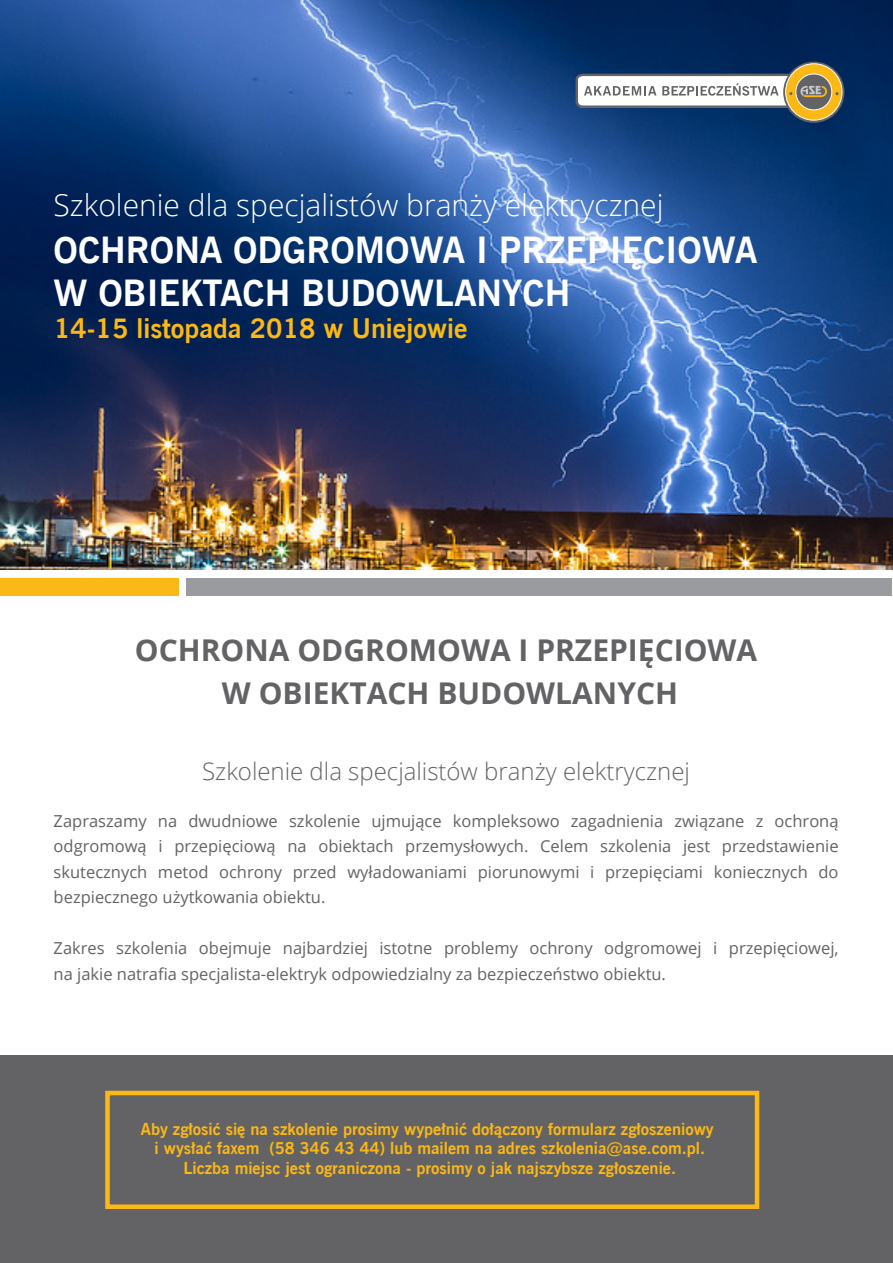
<style>
.page{position:relative;width:893px;height:1263px;background:#fff}
.page>*{position:absolute;margin:0;border:0;box-sizing:border-box;transform-origin:0 0}
.t1{font:700 36px "News Goth EU";color:#fff}
.t2{font:700 30px "Open Sans";color:#636366}
.t3{font:300 30px "Open Sans";color:#fff}
.t4{font:700 27px "News Goth EU";color:#fcb814}
.t5{font:300 24px "Open Sans";color:#636366}
.t6{font:16.5px/25.5px "Open Sans";color:#636366;text-align:justify}
.t7{font:700 16.5px "News Goth EU";color:#fcb814}
</style>
<div class="page">
<img style="left:0;top:0;width:893px;height:570px">
<div style="left:0;top:578px;width:178px;height:18px;background:#fcb814"></div>
<div style="left:187px;top:578px;width:705px;height:18px;background:#999b9e"></div>
<div style="left:0;top:1056px;width:893px;height:207px;background:#636366"></div>
<div style="left:105px;top:1091px;width:654px;height:118px;border:4px solid #fcb814"></div>
<svg style="left:574px;top:63px;width:269px;height:58px"></svg>
<p class="t3" style="left:54px;top:185px;width:611px">Szkolenie dla specjalistów branży elektrycznej</p>
<p class="t1" style="left:54px;top:227px;width:705px">OCHRONA ODGROMOWA I PRZEPIĘCIOWA</p>
<p class="t1" style="left:54px;top:271px;width:518px">W OBIEKTACH BUDOWLANYCH</p>
<p class="t4" style="left:54px;top:311px;width:415px">14-15 listopada 2018 w Uniejowie</p>
<p class="t2" style="left:135px;top:629px;width:624px">OCHRONA ODGROMOWA I PRZEPIĘCIOWA</p>
<p class="t2" style="left:222px;top:672px;width:458px">W OBIEKTACH BUDOWLANYCH</p>
<p class="t5" style="left:202px;top:755px;width:489px">Szkolenie dla specjalistów branży elektrycznej</p>
<p class="t6" style="left:54px;top:807px;width:786px">Zapraszamy na dwudniowe szkolenie ujmujące kompleksowo zagadnienia związane z ochroną</p>
<p class="t6" style="left:54px;top:833px;width:786px">odgromową i przepięciową na obiektach przemysłowych. Celem szkolenia jest przedstawienie skutecznych metod ochrony przed wyładowaniami piorunowymi i przepięciami koniecznych do bezpiecznego użytkowania obiektu.</p>
<p class="t6" style="left:54px;top:935px;width:786px">Zakres szkolenia obejmuje najbardziej istotne problemy ochrony odgromowej i przepięciowej,</p>
<p class="t6" style="left:54px;top:960px;width:614px">na jakie natrafia specjalista-elektryk odpowiedzialny za bezpieczeństwo obiektu.</p>
<p class="t7" style="left:141px;top:1118px;width:574px">Aby zgłosić się na szkolenie prosimy wypełnić dołączony formularz zgłoszeniowy</p>
<p class="t7" style="left:155px;top:1138px;width:552px">i wysłać faxem (58 346 43 44) lub mailem na adres szkolenia@ase.com.pl.</p>
<p class="t7" style="left:184px;top:1158px;width:494px">Liczba miejsc jest ograniczona - prosimy o jak najszybsze zgłoszenie.</p>
</div>
